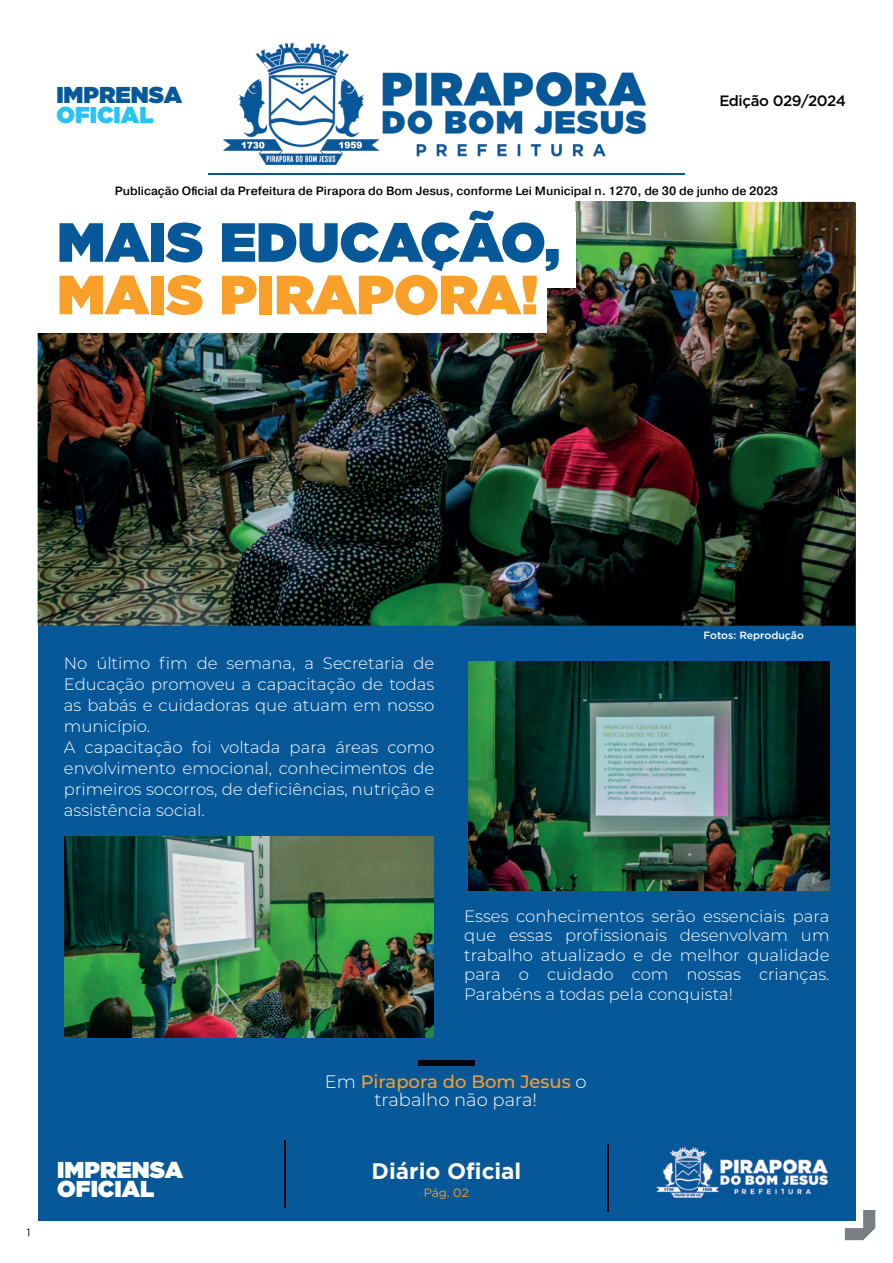
<style>
.page{position:relative;width:893px;height:1263px;background:#fff}
.page>*{position:absolute;margin:0;border:0;box-sizing:border-box;transform-origin:0 0}
.t1{font:900 55.05px "Gotham";color:#075899}
.t2{font:900 55.05px "Gotham";color:#f8a02a}
.t3{font:900 22.95px/19.2px "Gotham";color:#fff}
.t4{font:900 22.95px "Gotham";color:#075899}
.t5{font:900 22.95px "Gotham";color:#27c3f3}
.t6{font:700 22.5px "Gotham";color:#fff}
.t7{font:300 18px/18px "Montserrat";color:#fff;text-align:center}
.t8{font:300 16.5px/21px "Montserrat";color:#fff}
.t9{font:500 15px "Gotham";letter-spacing:-.025em;color:#000}
.t10{font:500 12px "Pragmatica";color:#000001}
.t11{font:12px "Gotham";color:#f89b2e}
.t12{font:500 10.5px "Gotham";color:#fff}
.s1{font-weight:500;color:#f8a02c}
</style>
<div class="page">
<div style="left:38px;top:203px;width:817px;height:1017px;background:#075899"></div>
<img style="left:38px;top:202px;width:817px;height:424px">
<div style="left:35px;top:200px;width:540px;height:87px;background:#fff"></div>
<div style="left:35px;top:262px;width:512px;height:71px;background:#fff"></div>
<img style="left:223px;top:42px;width:423px;height:160px">
<img style="left:575px;top:202px;width:71px;height:8px">
<img style="left:223px;top:200px;width:352px;height:2px">
<hr style="left:208px;top:173px;width:476px;height:1px;background:#095898">
<svg style="left:845px;top:1210px;width:30px;height:30px"></svg>
<hr style="left:607px;top:1144px;width:1px;height:67px;background:#030409">
<hr style="left:285px;top:1140px;width:1px;height:68px;background:#030409">
<div style="left:418px;top:1060px;width:57px;height:5px;background:#030409"></div>
<img style="left:656px;top:1147px;width:171px;height:50px">
<img style="left:64px;top:836px;width:370px;height:202px">
<img style="left:468px;top:661px;width:361px;height:230px">
<h2 class="t4" style="left:56px;top:79px;width:127px">IMPRENSA</h2>
<h2 class="t5" style="left:56px;top:98px;width:99px">OFICIAL</h2>
<p class="t9" style="left:719px;top:91px;width:128px">Edição 029/2024</p>
<p class="t10" style="left:115px;top:183px;width:665px">Publicação Oficial da Prefeitura de Pirapora do Bom Jesus, conforme Lei Municipal n. 1270, de 30 de junho de 2023</p>
<h1 class="t1" style="left:57px;top:203px;width:504px">MAIS EDUCAÇÃO,</h1>
<h1 class="t2" style="left:57px;top:255px;width:483px">MAIS PIRAPORA!</h1>
<p class="t8" style="left:64px;top:652px;width:372px">No último fim de semana, a Secretaria de Educação promoveu a capacitação de todas as babás e cuidadoras que atuam em nosso município.<br>A capacitação foi voltada para áreas como envolvimento emocional, conhecimentos de primeiros socorros, de deficiências, nutrição e assistência social.</p>
<p class="t12" style="left:703px;top:628px;width:102px">Fotos: Reprodução</p>
<p class="t8" style="left:464px;top:905px;width:367px;line-height:19.5px;text-align:justify">Esses conhecimentos serão essenciais para que essas profissionais desenvolvam um trabalho atualizado e de melhor qualidade para o cuidado com nossas crianças.<br>Parabéns a todas pela conquista!</p>
<h2 class="t3" style="left:57px;top:1159px;width:127px">IMPRENSA<br>OFICIAL</h2>
<p class="t7" style="left:325px;top:1072px;width:263px">Em <span class="s1">Pirapora do Bom Jesus</span> o trabalho não para!</p>
<h3 class="t6" style="left:372px;top:1156px;width:151px">Diário Oficial</h3>
<p class="t11" style="left:424px;top:1185px;width:46px">Pág. 02</p>
</div>
